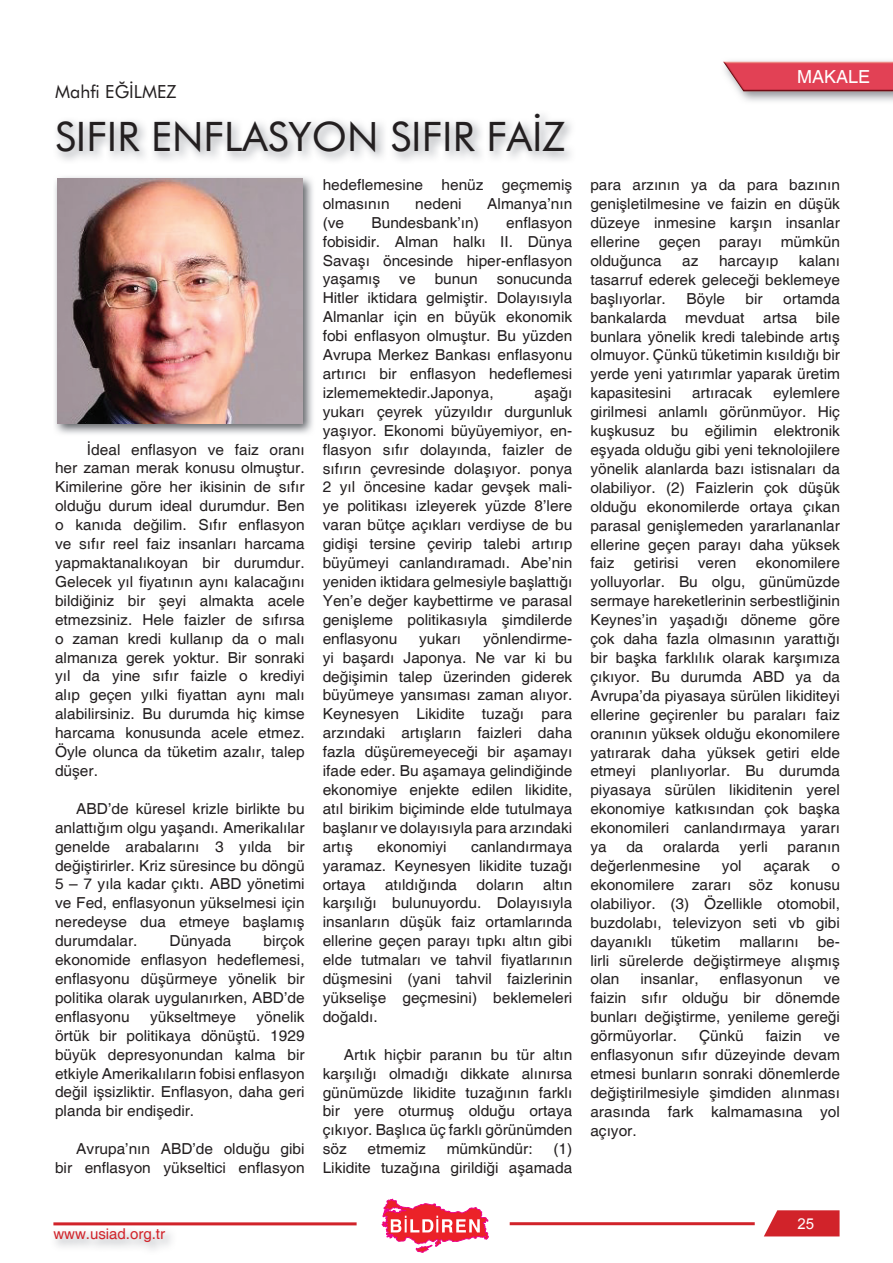
<style>
.page{position:relative;width:893px;height:1263px;background:#fff}
.page>*{position:absolute;margin:0;border:0;box-sizing:border-box;transform-origin:0 0}
.t1{font:40.5px "Futura BT";color:#231f20}
.t2{font:18px "Futura BT";color:#231f20}
.t3{font:18px "Helvetica";color:#fff}
.t4{font:15.15px/18.9px "Helvetica";color:#231f20;text-align:justify}
.t5{font:15px "Helvetica";color:#d1232a}
.t6{font:15px "Arial";color:#fff}
</style>
<div class="page">
<img style="left:723px;top:62px;width:170px;height:29px">
<svg style="left:764px;top:1210px;width:75px;height:26px;background:#d5393f"></svg>
<svg style="left:382px;top:1199px;width:107px;height:53px"></svg>
<hr style="left:53px;top:1222px;width:304px;height:3px;background:#d1232a">
<hr style="left:510px;top:1222px;width:245px;height:3px;background:#d1232a">
<img style="left:55px;top:177px;width:258px;height:257px">
<img style="left:57px;top:179px;width:245px;height:245px">
<p class="t2" style="left:55px;top:80px;width:123px">Mahfi EĞİLMEZ</p>
<h1 class="t1" style="left:55px;top:112px;width:512px">SIFIR ENFLASYON SIFIR FAİZ</h1>
<p class="t4" style="left:55px;top:440px;width:251px;text-indent:32px">İdeal enflasyon ve faiz oranı her zaman merak konusu olmuştur.<br>Kimilerine göre her ikisinin de sıfır olduğu durum ideal durumdur. Ben o kanıda değilim. Sıfır enflasyon ve sıfır reel faiz insanları harcama yapmaktan alıkoyan bir durumdur.<br>Gelecek yıl fiyatının aynı kalacağını bildiğiniz bir şeyi almakta acele etmezsiniz. Hele faizler de sıfırsa o zaman kredi kullanıp da o malı almanıza gerek yoktur. Bir sonraki yıl da yine sıfır faizle o krediyi alıp geçen yılki fiyattan aynı malı alabilirsiniz. Bu durumda hiç kimse harcama konusunda acele etmez.<br>Öyle olunca da tüketim azalır, talep düşer.</p>
<p class="t4" style="left:55px;top:800px;width:251px;text-indent:21px">ABD’de küresel krizle birlikte bu anlattığım olgu yaşandı. Amerikalılar genelde arabalarını 3 yılda bir değiştirirler. Kriz süresince bu döngü 5 – 7 yıla kadar çıktı. ABD yönetimi ve Fed, enflasyonun yükselmesi için neredeyse dua etmeye başlamış durumdalar.</p>
<p class="t4" style="left:55px;top:932px;width:251px;text-indent:208px">birçok ekonomide enflasyon hedeflemesi, enflasyonu düşürmeye yönelik bir politika olarak uygulanırken, ABD’de enflasyonu</p>
<p class="t4" style="left:170px;top:932px;width:63px">Dünyada</p>
<p class="t4" style="left:55px;top:1007px;width:251px;text-indent:202px">yönelik örtük bir politikaya dönüştü. 1929 büyük depresyonundan kalma bir etkiyl e Amerikalıların fobisi enflasyon değil işsizliktir. Enflasyon, daha geri planda bir endişedir.</p>
<p class="t4" style="left:55px;top:1140px;width:251px;text-align:right">Avrupa’nın ABD’de olduğu gibi<br>bir enflasyon yükseltici enflasyon</p>
<p class="t4" style="left:150px;top:1007px;width:87px">yükseltmeye</p>
<p class="t4" style="left:323px;top:176px;width:251px">hedeflemesine henüz geçmemiş olmasının</p>
<p class="t4" style="left:415px;top:195px;width:48px">nedeni</p>
<p class="t4" style="left:487px;top:195px;width:87px">Almanya’nın</p>
<p class="t4" style="left:323px;top:213px;width:23px">(ve</p>
<p class="t4" style="left:371px;top:213px;width:109px">Bundesbank’ın)</p>
<p class="t4" style="left:323px;top:213px;width:251px;text-indent:183px">enflasyon fobisidir. Alman halkı II. Dünya Savaşı öncesinde hiper-enflasyon yaşamış</p>
<p class="t4" style="left:323px;top:270px;width:251px;text-indent:174px">sonucunda Hitler iktidara gelmiştir. Dolayısıyla Almanlar için en büyük ekonomik fobi enflasyon olmuştur. Bu yüzden Avrupa Merkez Bankası enflasyon u artırıcı bir enflasyon hedeflemesi izlememektedir. Japonya,</p>
<p class="t4" style="left:399px;top:270px;width:18px">ve</p>
<p class="t4" style="left:435px;top:270px;width:44px">bunun</p>
<p class="t4" style="left:323px;top:384px;width:251px;text-indent:212px">aşağı yukarı çeyrek yüzyıldır durgunluk yaşıyor. Ekonomi büyüyemiyor, en&shy;flasyon sıfır dolayında, faizler de sıfırın çevresinde dolaşıyor. ponya 2 yıl öncesine kadar gevşek mali&shy;ye politikası izleyerek yüzde 8’lere varan bütçe açıkları verdiyse de bu gidişi tersine çevirip talebi artırıp büyümeyi canlandıramadı. Abe’nin yeniden iktidara gelmesiyle başlattığı Yen’e değer kaybettirme ve parasal genişleme politikasıyla şimdilerde enflasyonu</p>
<p class="t4" style="left:323px;top:629px;width:251px;text-indent:160px">yönlendirme&shy;yi başardı Japonya. Ne var ki bu değişimin talep üzerinden giderek büyümeye yansıması zaman alıyor.<br>Keynesyen Likidite tuzağı para arzındaki artışların faizleri daha fazla düşüremeyeceği bir aşamayı ifade eder. Bu aşamaya gelindiğinde ekonomiye enjekte edilen likidite, atıl birikim biçiminde elde tutulmaya başlanır ve dolayısıyla para arzındaki artış</p>
<p class="t4" style="left:419px;top:629px;width:44px">yukarı</p>
<p class="t4" style="left:323px;top:837px;width:251px;text-indent:148px">canlandırmaya yaramaz. Keynesyen likidite tuzağı ortaya</p>
<p class="t4" style="left:377px;top:837px;width:71px">ekonomiyi</p>
<p class="t4" style="left:385px;top:875px;width:74px">atıldığında</p>
<p class="t4" style="left:477px;top:875px;width:49px">doların</p>
<p class="t4" style="left:323px;top:875px;width:251px;text-indent:220px">altın karşılığı bulunuyordu. Dolayısıyla insanların düşük faiz ortamlarında ellerine geçen parayı tıpkı altın gibi elde tutmaları ve tahvil fiyatlarının düşmesini (yani tahvil faizlerinin yükselişe geçmesini) beklemeleri doğaldı.</p>
<p class="t4" style="left:323px;top:1045px;width:251px;text-indent:21px">Artık hiçbir paranın bu tür altın karşılığı olmadığı dikkate alınırsa günümüzde likidite tuzağının farklı bir yere oturmuş olduğu ortaya çıkıyor. Başlıca üç farklı görünümden söz</p>
<p class="t4" style="left:323px;top:1140px;width:251px;text-align:right">(1)<br>Likidite tuzağına girildiği aşamada</p>
<p class="t4" style="left:368px;top:1140px;width:60px">etmemiz</p>
<p class="t4" style="left:447px;top:1140px;width:87px">mümkündür:</p>
<p class="t5" style="left:53px;top:1225px;width:113px">www.usiad.org.tr</p>
<p class="t3" style="left:797px;top:66px;width:75px">MAKALE</p>
<p class="t4" style="left:590px;top:176px;width:251px">para arzının ya da para bazının genişletilmesine ve faizin en düşük düzeye inmesine karşın insanlar ellerine geçen parayı mümkün olduğunca</p>
<p class="t4" style="left:590px;top:252px;width:251px;text-indent:208px">kalanı tasarruf ederek geleceği beklemeye başlıyorlar.</p>
<p class="t4" style="left:682px;top:252px;width:18px">az</p>
<p class="t4" style="left:719px;top:252px;width:61px">harcayıp</p>
<p class="t4" style="left:590px;top:289px;width:251px;text-indent:193px">ortamda bankalarda mevduat artsa bile bunlara yönelik kredi talebinde artış olmuyor. Çünkü tüketimin kısıldığı bir yerde yeni yatırımlar yaparak üretim kapasitesini</p>
<p class="t4" style="left:686px;top:289px;width:40px">Böyle</p>
<p class="t4" style="left:746px;top:289px;width:19px">bir</p>
<p class="t4" style="left:590px;top:384px;width:251px;text-indent:183px">eylemlere girilmesi anlamlı görünmüyor. Hiç kuşkusuz bu eğilimin elektronik eşyada olduğu gibi yeni teknolojilere yönelik alanlarda bazı istisnaları da olabiliyor. (2) Faizlerin çok düşük olduğu ekonomilerde ortaya çıkan parasal genişlemeden yararlananlar ellerine geçen parayı daha yüksek faiz</p>
<p class="t4" style="left:692px;top:384px;width:62px">artıracak</p>
<p class="t4" style="left:590px;top:554px;width:251px;text-indent:165px">ekonomilere yolluyorlar. Bu olgu, günümüzde sermaye hareketlerinin serbestliğinin Keynes’in yaşadığı döneme göre çok daha fazla olmasının yarattığı bir başka farklılık olarak karşımıza çıkıyor. Bu durumda ABD ya da Avrupa’da piyasaya sürülen likiditeyi ellerine geçirenler bu paraları faiz oranının yüksek olduğu ekonomilere yatırarak daha yüksek getiri elde etmeyi planlıyorlar. Bu durumda piyasaya sürülen likiditenin yerel ekonomiye katkısından çok başka ekonomileri canlandırmaya yararı ya</p>
<p class="t4" style="left:634px;top:554px;width:46px">getirisi</p>
<p class="t4" style="left:698px;top:554px;width:40px">veren</p>
<p class="t4" style="left:626px;top:838px;width:19px">da</p>
<p class="t4" style="left:663px;top:838px;width:58px">oralarda</p>
<p class="t4" style="left:740px;top:838px;width:30px">yerli</p>
<p class="t4" style="left:788px;top:838px;width:54px">paranın</p>
<p class="t4" style="left:590px;top:857px;width:111px">değerlenmesine</p>
<p class="t4" style="left:722px;top:857px;width:21px">yol</p>
<p class="t4" style="left:763px;top:857px;width:48px">açarak</p>
<p class="t4" style="left:590px;top:857px;width:251px;text-indent:241px">o ekonomilere zararı söz konusu olabiliyor. (3) Özellikle otomobil, buzdolabı, televizyon seti vb gibi dayanıklı tüketim mallarını be&shy;lirli sürelerde değiştirmeye alışmış olan</p>
<p class="t4" style="left:640px;top:970px;width:60px">insanlar,</p>
<p class="t4" style="left:719px;top:970px;width:85px">enflasyonun</p>
<p class="t4" style="left:590px;top:970px;width:251px;text-indent:233px">ve faizin sıfır olduğu bir dönemde bunları değiştirme, yenileme gereği görmüyorlar.</p>
<p class="t4" style="left:699px;top:1027px;width:46px">Çünkü</p>
<p class="t4" style="left:766px;top:1027px;width:38px">faizin</p>
<p class="t4" style="left:590px;top:1027px;width:251px;text-indent:233px">ve enflasyonun sıfır düzeyinde devam etmesi bunların sonraki dönemlerde değiştirilmesiyle şimdiden alınması arasında fark kalmamasına yol açıyor.</p>
<p class="t6" style="left:797px;top:1213px;width:18px">25</p>
</div>
